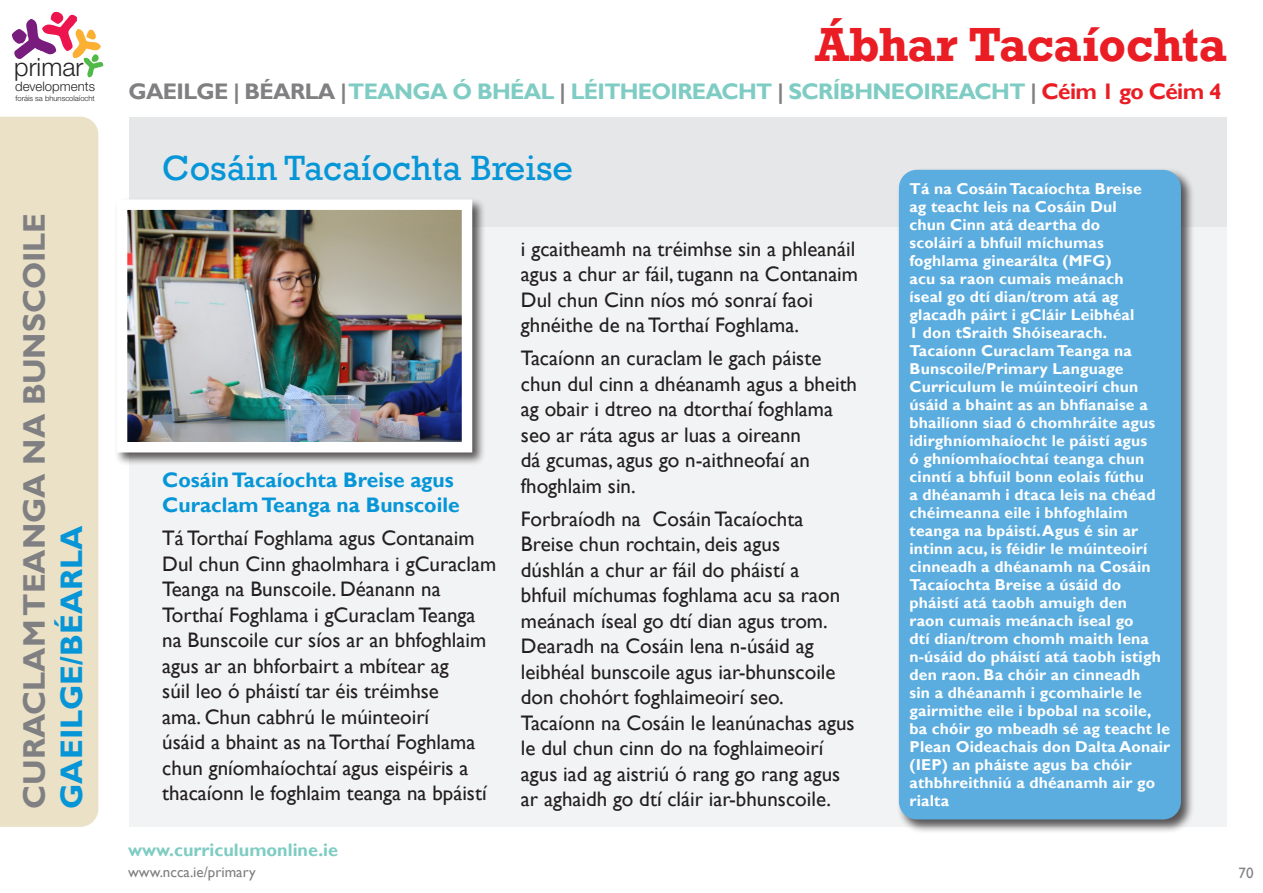
<style>
.page{position:relative;width:1263px;height:893px;background:#fff}
.page>*{position:absolute;margin:0;border:0;box-sizing:border-box;transform-origin:0 0}
.t1{font:700 45px "Rockwell";color:#ea1d25}
.t2{font:36px "Rockwell";color:#0696d7}
.t3{font:700 31.2px/37.3px "Gill Sans";color:#808083}
.t4{font:300 25.2px "Helvetica Neue";color:#262324}
.t5{font:700 22.5px "Gill Sans";letter-spacing:-.03em;color:#7eccc3}
.t6{font:21px/25.5px "Gill Sans";color:#231f20}
.Subheading_1{font:700 21px/25.5px "Gill Sans";color:#0696d7}
.t7{font:700 18px "Gill Sans";color:#7eccc3}
.t8{font:700 15.75px/18px "Gill Sans";letter-spacing:.01em;color:#fff}
.t9{font:15px "Gill Sans";color:#808083}
.t10{font:15px "Gill Sans";color:#808285}
.t11{font:300 13.2px "Helvetica Neue";color:#262324}
.t12{font:300 7.65px "Helvetica Neue";color:#262324}
.s1{color:#0696d7}
.s2{color:#808083}
.s3{color:#ea1d25}
</style>
<div class="page">
<svg style="left:12px;top:12px;width:92px;height:65px"></svg>
<div style="left:0;top:117px;width:98px;height:710px;background:#eae1c6"></div>
<div style="left:130px;top:117px;width:1097px;height:710px;background:#f2f3f4"></div>
<div style="left:130px;top:117px;width:1097px;height:109px;background:#e6e7e9"></div>
<div style="left:115px;top:197px;width:372px;height:270px;background:#231f20;opacity:.75"></div>
<img style="left:128px;top:210px;width:333px;height:231px">
<div style="left:117px;top:199px;width:355px;height:253px;border:10px solid #fff"></div>
<div style="left:897px;top:168px;width:298px;height:665px;background:#231f20;opacity:.75"></div>
<div style="left:899px;top:170px;width:282px;height:649px;background:#5bade0;border-radius:18px"></div>
<p class="t4" style="left:14px;top:52px;width:71px">primar</p>
<p class="t11" style="left:15px;top:79px;width:81px">developments</p>
<p class="t12" style="left:15px;top:93px;width:81px">foráis sa bhunscolaíocht</p>
<p class="t3" style="left:17px;top:809px;width:597px;rotate:-90deg">CURACLAM TEANGA NA BUNSCOILE<br><span class="s1">GAEILGE/BÉARLA</span></p>
<p class="t1" style="left:815px;top:16px;width:413px">Ábhar Tacaíochta</p>
<p class="t5" style="left:128px;top:78px;width:1094px"><span class="s2">GAEILGE | BÉARLA |</span> TEANGA Ó BHÉAL <span class="s2">|</span> LÉITHEOIREACHT <span class="s2">|</span> SCRÍBHNEOIREACHT <span class="s2">|</span> <span class="s3">Céim 1 go Céim 4</span></p>
<p class="t2" style="left:162px;top:147px;width:412px">Cosáin Tacaíochta Breise</p>
<p class="Subheading_1" style="left:162px;top:468px;width:299px">Cosáin Tacaíochta Breise agus<br>Curaclam Teanga na Bunscoile</p>
<p class="t6" style="left:162px;top:526px;width:335px">Tá Torthaí Foghlama agus Contanaim Dul chun Cinn ghaolmhara i gCuraclam Teanga na Bunscoile. Déanann na Torthaí Foghlama i gCuraclam Teanga na Bunscoile cur síos ar an bhfoghlaim agus ar an bhforbairt a mbítear ag<br>súil leo ó pháistí tar éis tréimhse<br>ama. Chun cabhrú le múinteoirí<br>úsáid a bhaint as na Torthaí Foghlama chun gníomhaíochtaí agus eispéiris a thacaíonn le foghlaim teanga na bpáistí</p>
<p class="t7" style="left:128px;top:839px;width:211px">www.curriculumonline.ie</p>
<p class="t9" style="left:128px;top:863px;width:129px">www.ncca.ie/primary</p>
<p class="t6" style="left:521px;top:237px;width:339px">i gcaitheamh na tréimhse sin a phleanáil agus a chur ar fáil, tugann na Contanaim Dul chun Cinn níos mó sonraí faoi ghnéithe de na Torthaí Foghlama.</p>
<p class="t6" style="left:521px;top:346px;width:338px">Tacaíonn an curaclam le gach páiste chun dul cinn a dhéanamh agus a bheith ag obair i dtreo na dtorthaí foghlama seo ar ráta agus ar luas a oireann<br>dá gcumas, agus go n-aithneofaí an fhoghlaim sin.</p>
<p class="t6" style="left:521px;top:506px;width:335px">Forbraíodh na Cosáin Tacaíochta Breise chun rochtain, deis agus<br>dúshlán a chur ar fáil do pháistí a<br>bhfuil míchumas foghlama acu sa raon meánach íseal go dtí dian agus trom.<br>Dearadh na Cosáin lena n-úsáid ag leibhéal bunscoile agus iar-bhunscoile don chohórt foghlaimeoirí seo.<br>Tacaíonn na Cosáin le leanúnachas agus le dul chun cinn do na foghlaimeoirí agus iad ag aistriú ó rang go rang agus ar aghaidh go dtí cláir iar-bhunscoile.</p>
<p class="t8" style="left:909px;top:180px;width:262px">Tá na Cosáin Tacaíochta Breise<br>ag teacht leis na Cosáin Dul<br>chun Cinn atá deartha do<br>scoláirí a bhfuil míchumas foghlama ginearálta (MFG)<br>acu sa raon cumais meánach<br>íseal go dtí dian/trom atá ag glacadh páirt i gCláir Leibhéal<br>1 don tSraith Shóisearach.<br>Tacaíonn Curaclam Teanga na<br>Bunscoile/Primary Language<br>Curriculum le múinteoirí chun úsáid a bhaint as an bhfianaise a bhailíonn siad ó chomhráite agus idirghníomhaíocht le páistí agus<br>ó ghníomhaíochtaí teanga chun cinntí a bhfuil bonn eolais fúthu<br>a dhéanamh i dtaca leis na chéad chéimeanna eile i bhfoghlaim teanga na bpáistí. Agus é sin ar intinn acu, is féidir le múinteoirí cinneadh a dhéanamh na Cosáin<br>Tacaíochta Breise a úsáid do pháistí atá taobh amuigh den<br>raon cumais meánach íseal go<br>dtí dian/trom chomh maith lena n-úsáid do pháistí atá taobh istigh den raon. Ba chóir an cinneadh<br>sin a dhéanamh i gcomhairle le gairmithe eile i bpobal na scoile, ba chóir go mbeadh sé ag teacht le<br>Plean Oideachais don Dalta Aonair (IEP) an pháiste agus ba chóir athbhreithniú a dhéanamh air go rialta</p>
<p class="t10" style="left:1238px;top:864px;width:16px">70</p>
</div>
